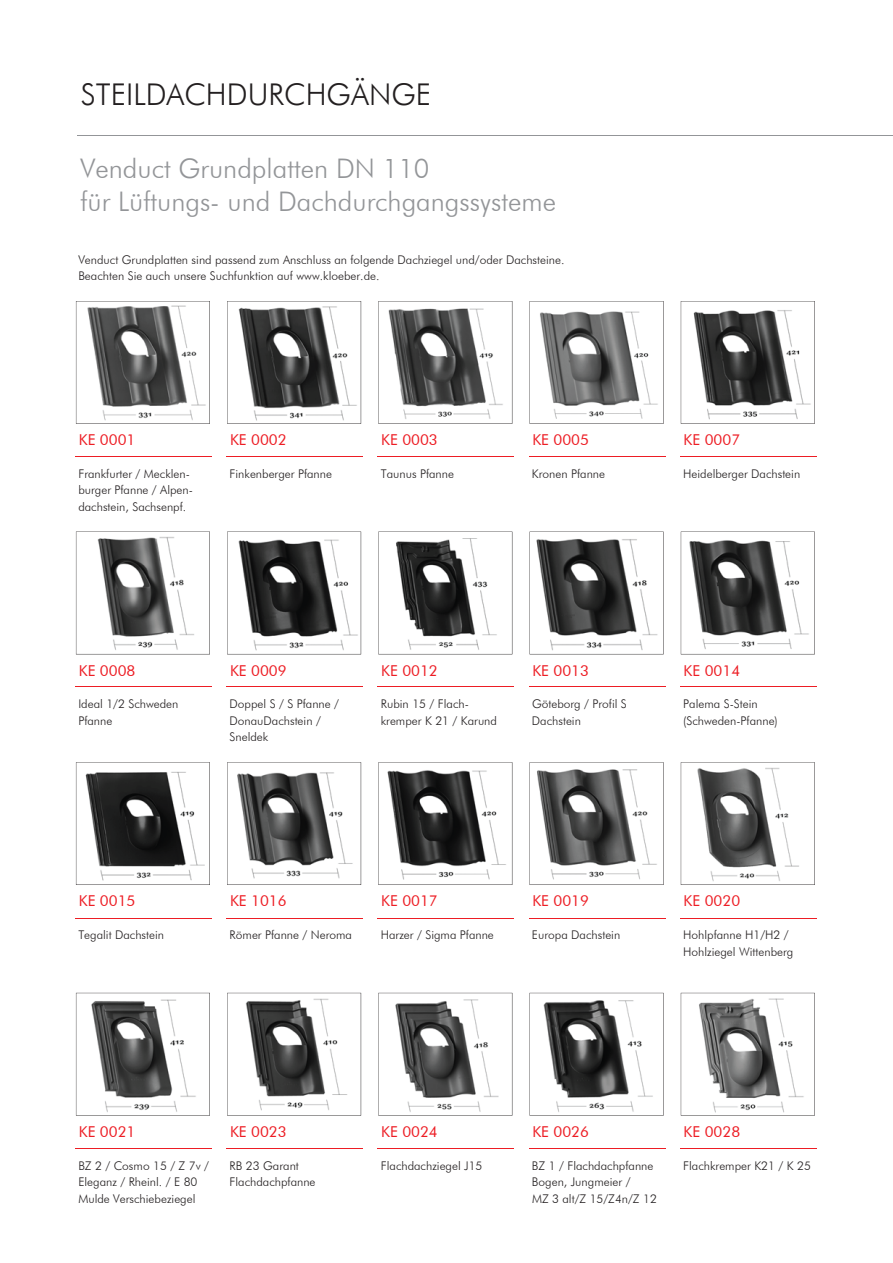
<style>
.page{position:relative;width:893px;height:1263px;background:#fff}
.page>*{position:absolute;margin:0;border:0;box-sizing:border-box;transform-origin:0 0}
.t1{font:300 30px "Futura BT";color:#231f20}
.t2{font:300 27px/33px "Futura BT";color:#939598}
.t3{font:15px "Futura BT";color:#ed1d24}
.t4{font:300 12px/16.5px "Futura BT";color:#231f20}
</style>
<div class="page">
<svg style="left:76px;top:301px;width:134px;height:123px"></svg>
<svg style="left:227px;top:301px;width:134px;height:123px"></svg>
<svg style="left:378px;top:301px;width:134px;height:123px"></svg>
<svg style="left:530px;top:301px;width:134px;height:123px"></svg>
<svg style="left:681px;top:301px;width:134px;height:123px"></svg>
<svg style="left:76px;top:532px;width:134px;height:122px"></svg>
<svg style="left:227px;top:532px;width:134px;height:122px"></svg>
<svg style="left:378px;top:532px;width:134px;height:122px"></svg>
<svg style="left:530px;top:532px;width:134px;height:122px"></svg>
<svg style="left:681px;top:532px;width:134px;height:122px"></svg>
<svg style="left:76px;top:762px;width:134px;height:123px"></svg>
<svg style="left:227px;top:762px;width:134px;height:123px"></svg>
<svg style="left:378px;top:762px;width:134px;height:123px"></svg>
<svg style="left:530px;top:762px;width:134px;height:123px"></svg>
<svg style="left:681px;top:762px;width:134px;height:123px"></svg>
<svg style="left:76px;top:993px;width:134px;height:122px"></svg>
<svg style="left:227px;top:993px;width:134px;height:122px"></svg>
<svg style="left:378px;top:993px;width:134px;height:122px"></svg>
<svg style="left:530px;top:993px;width:134px;height:122px"></svg>
<svg style="left:681px;top:993px;width:134px;height:122px"></svg>
<hr style="left:77px;top:135px;width:816px;height:1px;background:#939598">
<hr style="left:75px;top:456px;width:137px;height:1px;background:#ed1d24">
<hr style="left:226px;top:456px;width:137px;height:1px;background:#ed1d24">
<hr style="left:378px;top:456px;width:136px;height:1px;background:#ed1d24">
<hr style="left:529px;top:456px;width:137px;height:1px;background:#ed1d24">
<hr style="left:680px;top:456px;width:137px;height:1px;background:#ed1d24">
<hr style="left:75px;top:687px;width:137px;height:1px;background:#ed1d24">
<hr style="left:226px;top:687px;width:137px;height:1px;background:#ed1d24">
<hr style="left:378px;top:687px;width:136px;height:1px;background:#ed1d24">
<hr style="left:529px;top:687px;width:137px;height:1px;background:#ed1d24">
<hr style="left:680px;top:687px;width:137px;height:1px;background:#ed1d24">
<hr style="left:75px;top:918px;width:137px;height:1px;background:#ed1d24">
<hr style="left:226px;top:918px;width:137px;height:1px;background:#ed1d24">
<hr style="left:378px;top:918px;width:136px;height:1px;background:#ed1d24">
<hr style="left:529px;top:918px;width:137px;height:1px;background:#ed1d24">
<hr style="left:680px;top:918px;width:137px;height:1px;background:#ed1d24">
<hr style="left:75px;top:1148px;width:137px;height:1px;background:#ed1d24">
<hr style="left:226px;top:1148px;width:137px;height:1px;background:#ed1d24">
<hr style="left:378px;top:1148px;width:136px;height:1px;background:#ed1d24">
<hr style="left:529px;top:1148px;width:137px;height:1px;background:#ed1d24">
<hr style="left:680px;top:1148px;width:137px;height:1px;background:#ed1d24">
<h1 class="t1" style="left:81px;top:76px;width:352px">STEILDACHDURCHGÄNGE</h1>
<h2 class="t2" style="left:81px;top:152px;width:477px">Venduct Grundplatten DN 110<br>für Lüftungs- und Dachdurchgangssysteme</h2>
<p class="t4" style="left:78px;top:252px;width:488px;line-height:15.8px">Venduct Grundplatten sind passend zum Anschluss an folgende Dachziegel und/oder Dachsteine.<br>Beachten Sie auch unsere Suchfunktion auf www.kloeber.de.</p>
<p class="t3" style="left:79px;top:430px;width:58px">KE 0001</p>
<p class="t3" style="left:230px;top:430px;width:58px">KE 0002</p>
<p class="t3" style="left:381px;top:430px;width:58px">KE 0003</p>
<p class="t3" style="left:532px;top:430px;width:58px">KE 0005</p>
<p class="t3" style="left:684px;top:430px;width:58px">KE 0007</p>
<p class="t4" style="left:78px;top:465px;width:113px">Frankfurter / Mecklen-</p>
<p class="t4" style="left:230px;top:465px;width:104px">Finkenberger Pfanne</p>
<p class="t4" style="left:381px;top:465px;width:75px">Taunus Pfanne</p>
<p class="t4" style="left:532px;top:465px;width:75px">Kronen Pfanne</p>
<p class="t4" style="left:683px;top:465px;width:119px">Heidelberger Dachstein</p>
<p class="t4" style="left:78px;top:482px;width:116px">burger Pfanne / Alpen&shy;dachstein, Sachsenpf.</p>
<p class="t3" style="left:79px;top:661px;width:58px">KE 0008</p>
<p class="t3" style="left:230px;top:661px;width:58px">KE 0009</p>
<p class="t3" style="left:381px;top:661px;width:58px">KE 0012</p>
<p class="t3" style="left:532px;top:661px;width:58px">KE 0013</p>
<p class="t3" style="left:684px;top:661px;width:58px">KE 0014</p>
<p class="t4" style="left:78px;top:696px;width:102px">Ideal 1/2 Schweden</p>
<p class="t4" style="left:230px;top:696px;width:111px">Doppel S / S Pfanne /</p>
<p class="t4" style="left:381px;top:696px;width:90px">Rubin 15 / Flach-</p>
<p class="t4" style="left:532px;top:696px;width:96px">Göteborg / Profil S</p>
<p class="t4" style="left:683px;top:696px;width:76px">Palema S-Stein</p>
<p class="t4" style="left:78px;top:712px;width:35px">Pfanne</p>
<p class="t4" style="left:230px;top:712px;width:93px">DonauDachstein /</p>
<p class="t4" style="left:381px;top:712px;width:118px">kremper K 21 / Karund</p>
<p class="t4" style="left:532px;top:712px;width:50px">Dachstein</p>
<p class="t4" style="left:683px;top:712px;width:96px">(Schweden-Pfanne)</p>
<p class="t4" style="left:230px;top:729px;width:40px">Sneldek</p>
<p class="t3" style="left:79px;top:892px;width:58px">KE 0015</p>
<p class="t3" style="left:230px;top:892px;width:58px">KE 1016</p>
<p class="t3" style="left:381px;top:892px;width:58px">KE 0017</p>
<p class="t3" style="left:532px;top:892px;width:58px">KE 0019</p>
<p class="t3" style="left:684px;top:892px;width:58px">KE 0020</p>
<p class="t4" style="left:78px;top:926px;width:87px">Tegalit Dachstein</p>
<p class="t4" style="left:230px;top:926px;width:124px">Römer Pfanne / Neroma</p>
<p class="t4" style="left:381px;top:926px;width:115px">Harzer / Sigma Pfanne</p>
<p class="t4" style="left:532px;top:926px;width:90px">Europa Dachstein</p>
<p class="t4" style="left:683px;top:926px;width:112px">Hohlpfanne H1/H2 /<br>Hohlziegel Wittenberg</p>
<p class="t3" style="left:79px;top:1122px;width:58px">KE 0021</p>
<p class="t3" style="left:230px;top:1122px;width:58px">KE 0023</p>
<p class="t3" style="left:381px;top:1122px;width:58px">KE 0024</p>
<p class="t3" style="left:532px;top:1122px;width:58px">KE 0026</p>
<p class="t3" style="left:684px;top:1122px;width:58px">KE 0028</p>
<p class="t4" style="left:78px;top:1157px;width:132px">BZ 2 / Cosmo 15 / Z 7v /</p>
<p class="t4" style="left:230px;top:1157px;width:71px">RB 23 Garant</p>
<p class="t4" style="left:381px;top:1157px;width:103px">Flachdachziegel J15</p>
<p class="t4" style="left:532px;top:1157px;width:123px">BZ 1 / Flachdachpfanne</p>
<p class="t4" style="left:683px;top:1157px;width:129px">Flachkremper K21 / K 25</p>
<p class="t4" style="left:78px;top:1173px;width:121px">Eleganz / Rheinl. / E 80</p>
<p class="t4" style="left:230px;top:1173px;width:88px">Flachdachpfanne</p>
<p class="t4" style="left:532px;top:1173px;width:100px">Bogen, Jungmeier /</p>
<p class="t4" style="left:78px;top:1190px;width:119px">Mulde Verschiebeziegel</p>
<p class="t4" style="left:532px;top:1190px;width:126px">MZ 3 alt/Z 15/Z4n/Z 12</p>
</div>
